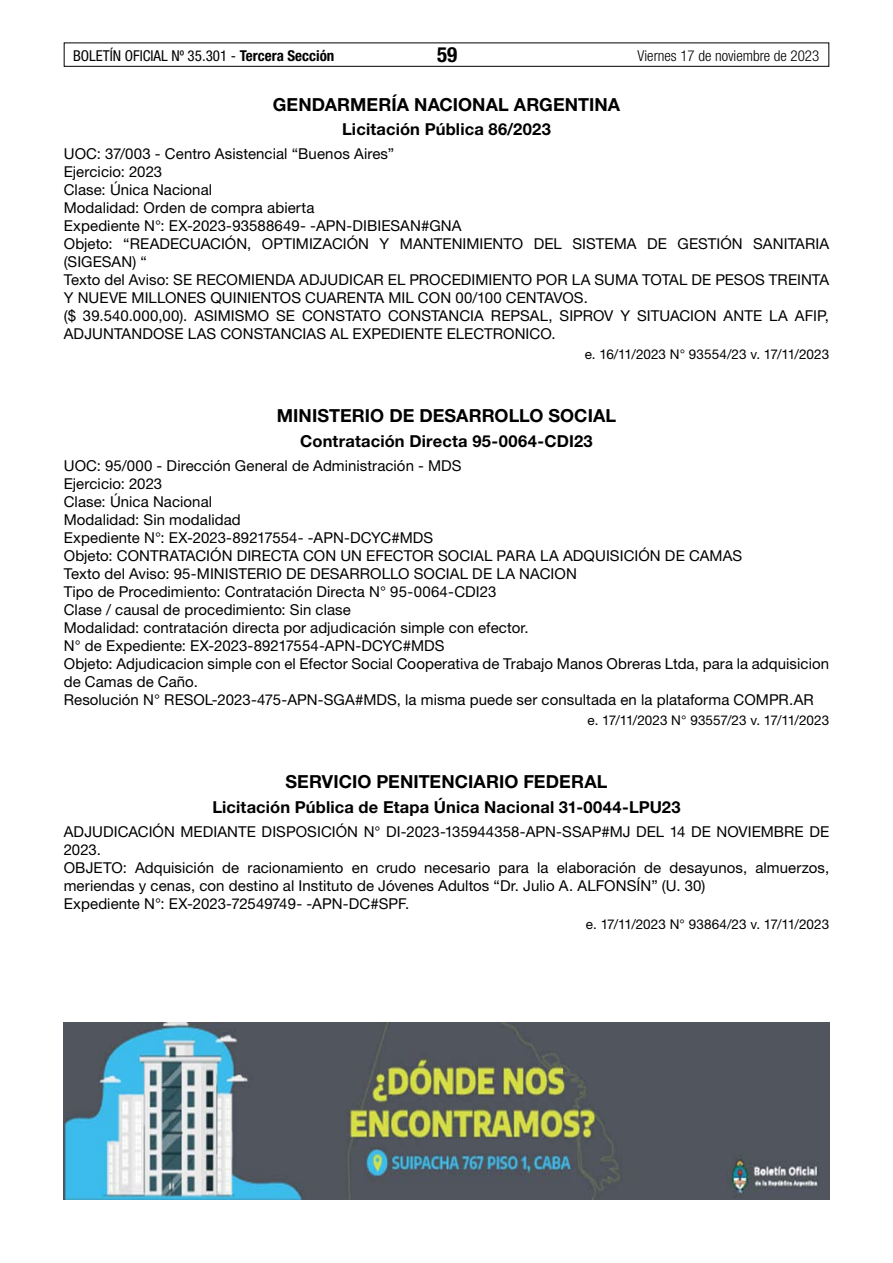
<style>
.page{position:relative;width:893px;height:1263px;background:#fff}
.page>*{position:absolute;margin:0;border:0;box-sizing:border-box;transform-origin:0 0}
.t1{font:700 condensed 21px "Helvetica Neue LT Std";color:#000}
.t2{font:700 18px "Helvetica Neue LT Std";letter-spacing:.005em;color:#000}
.t3{font:700 16.5px "Helvetica Neue LT Std";letter-spacing:.01em;color:#000}
.t4{font:15px/18px "Helvetica Neue LT Std";letter-spacing:.005em;color:#000}
.t5{font:condensed 15px "Helvetica Neue LT Std";color:#000}
.t6{font:300 condensed 15px "Helvetica Neue LT Std";color:#000}
.t7{font:13.5px "Helvetica Neue LT Std";letter-spacing:-.005em;color:#000}
.s1{font-weight:700}
</style>
<div class="page">
<div style="left:64px;top:43px;width:765px;height:24px;border:1px solid #000"></div>
<img style="left:64px;top:1023px;width:765px;height:176px">
<p class="t5" style="left:73px;top:47px;width:263px">BOLETÍN OFICIAL Nº 35.301 - <span class="s1">Tercera Sección</span></p>
<h1 class="t1" style="left:437px;top:42px;width:22px">59</h1>
<p class="t6" style="left:638px;top:47px;width:183px">Viernes 17 de noviembre de 2023</p>
<p class="t2" style="left:273px;top:93px;width:349px">GENDARMERÍA NACIONAL ARGENTINA</p>
<p class="t3" style="left:342px;top:119px;width:210px">Licitación Pública 86/2023</p>
<p class="t4" style="left:64px;top:145px;width:767px">UOC: 37/003 - Centro Asistencial “Buenos Aires”<br>Ejercicio: 2023<br>Clase: Única Nacional<br>Modalidad: Orden de compra abierta<br>Expediente N°: EX-2023-93588649- -APN-DIBIESAN#GNA<br>Objeto: “READECUACIÓN, OPTIMIZACIÓN Y MANTENIMIENTO DEL SISTEMA DE GESTIÓN SANITARIA (SIGESAN) “<br>Texto del Aviso: SE RECOMIENDA ADJUDICAR EL PROCEDIMIENTO POR LA SUMA TOTAL DE PESOS TREINTA Y NUEVE MILLONES QUINIENTOS CUARENTA MIL CON 00/100 CENTAVOS.<br>($ 39.540.000,00). ASIMISMO SE CONSTATO CONSTANCIA REPSAL, SIPROV Y SITUACION ANTE LA AFIP, ADJUNTANDOSE LAS CONSTANCIAS AL EXPEDIENTE ELECTRONICO.</p>
<p class="t7" style="left:585px;top:346px;width:246px">e. 16/11/2023 N° 93554/23 v. 17/11/2023</p>
<p class="t2" style="left:277px;top:405px;width:341px">MINISTERIO DE DESARROLLO SOCIAL</p>
<p class="t3" style="left:300px;top:431px;width:294px">Contratación Directa 95-0064-CDI23</p>
<p class="t4" style="left:64px;top:457px;width:767px">UOC: 95/000 - Dirección General de Administración - MDS<br>Ejercicio: 2023<br>Clase: Única Nacional<br>Modalidad: Sin modalidad<br>Expediente N°: EX-2023-89217554- -APN-DCYC#MDS<br>Objeto: CONTRATACIÓN DIRECTA CON UN EFECTOR SOCIAL PARA LA ADQUISICIÓN DE CAMAS<br>Texto del Aviso: 95-MINISTERIO DE DESARROLLO SOCIAL DE LA NACION<br>Tipo de Procedimiento: Contratación Directa N° 95-0064-CDI23<br>Clase / causal de procedimiento: Sin clase<br>Modalidad: contratación directa por adjudicación simple con efector.<br>N° de Expediente: EX-2023-89217554-APN-DCYC#MDS<br>Objeto: Adjudicacion simple con el Efector Social Cooperativa de Trabajo Manos Obreras Ltda, para la adquisicion de Camas de Caño.<br>Resolución N° RESOL-2023-475-APN-SGA#MDS, la misma puede ser consultada en la plataforma COMPR.AR</p>
<p class="t7" style="left:587px;top:712px;width:243px">e. 17/11/2023 N° 93557/23 v. 17/11/2023</p>
<p class="t2" style="left:285px;top:771px;width:324px">SERVICIO PENITENCIARIO FEDERAL</p>
<p class="t3" style="left:212px;top:796px;width:470px">Licitación Pública de Etapa Única Nacional 31-0044-LPU23</p>
<p class="t4" style="left:64px;top:822px;width:767px">ADJUDICACIÓN MEDIANTE DISPOSICIÓN N° DI-2023-135944358-APN-SSAP#MJ DEL 14 DE NOVIEMBRE DE 2023.<br>OBJETO: Adquisición de racionamiento en crudo necesario para la elaboración de desayunos, almuerzos, meriendas y cenas, con destino al Instituto de Jóvenes Adultos “Dr. Julio A. ALFONSÍN” (U. 30)<br>Expediente N°: EX-2023-72549749- -APN-DC#SPF.</p>
<p class="t7" style="left:586px;top:916px;width:245px">e. 17/11/2023 N° 93864/23 v. 17/11/2023</p>
</div>
